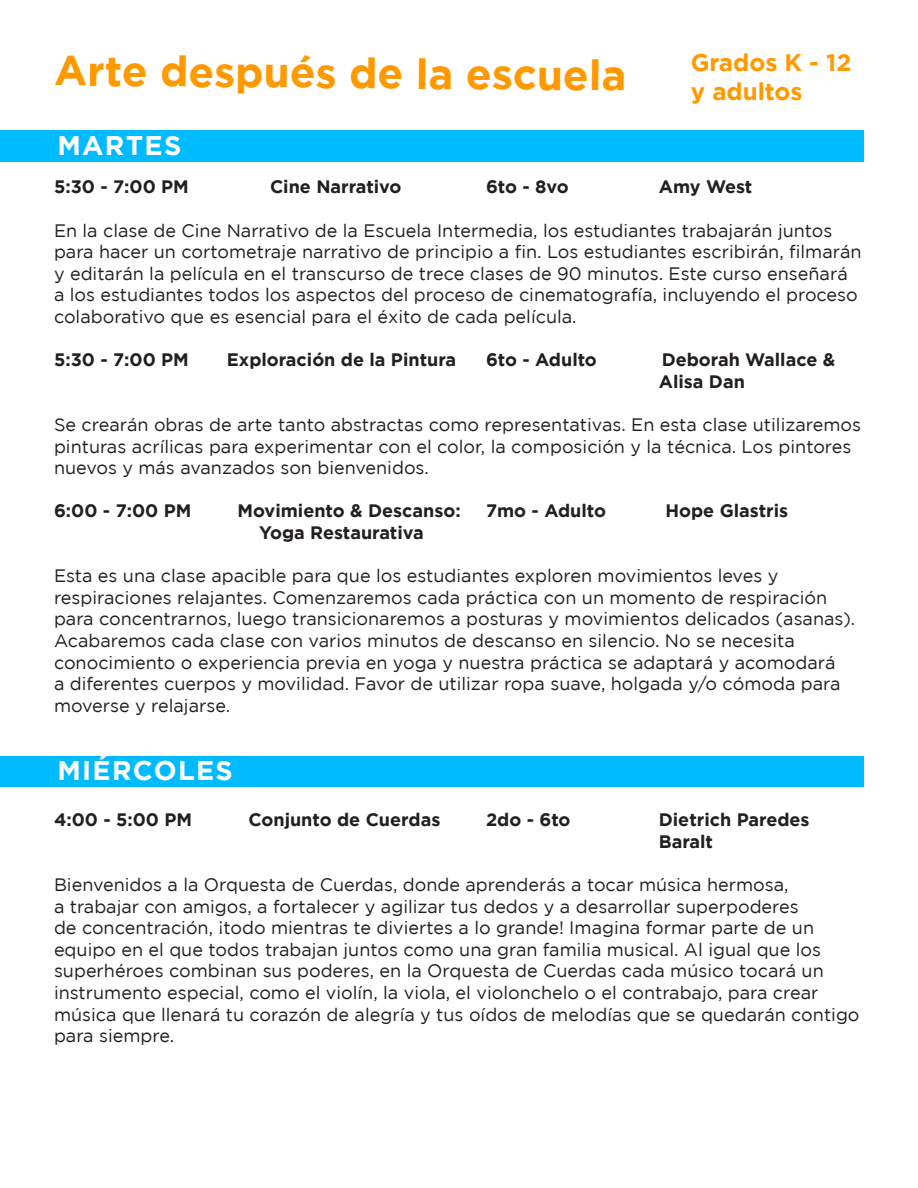
<style>
.page{position:relative;width:918px;height:1188px;background:#fff}
.page>*{position:absolute;margin:0;border:0;box-sizing:border-box;transform-origin:0 0}
.t1{font:700 42px "Gotham";letter-spacing:-.01em;color:#f90}
.t2{font:700 27px "Gotham";letter-spacing:.05em;color:#fff}
.t3{font:700 24px "Gotham";color:#f90}
.t4{font:18px/21.6px "Gotham";color:#231f20}
.t5{font:700 18px/21.6px "Gotham";color:#231f20}
</style>
<div class="page">
<div style="left:1px;top:756px;width:863px;height:30px;background:#0bf"></div>
<div style="left:1px;top:130px;width:863px;height:32px;background:#0bf"></div>
<p class="t1" style="left:54px;top:49px;width:574px">Arte después de la escuela</p>
<p class="t3" style="left:691px;top:48px;width:162px">Grados K - 12</p>
<p class="t3" style="left:691px;top:77px;width:113px">y adultos</p>
<p class="t2" style="left:57px;top:130px;width:125px">MARTES</p>
<p class="t5" style="left:54px;top:176px;width:136px">5:30 - 7:00 PM</p>
<p class="t5" style="left:270px;top:176px;width:133px">Cine Narrativo</p>
<p class="t5" style="left:486px;top:176px;width:84px">6to - 8vo</p>
<p class="t5" style="left:659px;top:176px;width:95px">Amy West</p>
<p class="t4" style="left:54px;top:219px;width:809px">En la clase de Cine Narrativo de la Escuela Intermedia, los estudiantes trabajarán juntos para hacer un cortometraje narrativo de principio a fin. Los estudiantes escribirán, filmarán y editarán la película en el transcurso de trece clases de 90 minutos. Este curso enseñará a los estudiantes todos los aspectos del proceso de cinematografía, incluyendo el proceso colaborativo que es esencial para el éxito de cada película.</p>
<p class="t5" style="left:54px;top:349px;width:136px">5:30 - 7:00 PM</p>
<p class="t5" style="left:227px;top:349px;width:231px">Exploración de la Pintura</p>
<p class="t5" style="left:486px;top:349px;width:112px">6to - Adulto</p>
<p class="t5" style="left:659px;top:349px;width:178px">Deborah Wallace &amp;<br>Alisa Dan</p>
<p class="t4" style="left:54px;top:414px;width:809px">Se crearán obras de arte tanto abstractas como representativas. En esta clase utilizaremos pinturas acrílicas para experimentar con el color, la composición y la técnica. Los pintores nuevos y más avanzados son bienvenidos.</p>
<p class="t5" style="left:54px;top:500px;width:139px">6:00 - 7:00 PM</p>
<p class="t5" style="left:238px;top:500px;width:225px">Movimiento &amp; Descanso:</p>
<p class="t5" style="left:486px;top:500px;width:122px">7mo - Adulto</p>
<p class="t5" style="left:665px;top:500px;width:124px">Hope Glastris</p>
<p class="t5" style="left:259px;top:521px;width:166px">Yoga Restaurativa</p>
<p class="t4" style="left:54px;top:565px;width:803px">Esta es una clase apacible para que los estudiantes exploren movimientos leves y respiraciones relajantes. Comenzaremos cada práctica con un momento de respiración para concentrarnos, luego transicionaremos a posturas y movimientos delicados (asanas).<br>Acabaremos cada clase con varios minutos de descanso en silencio. No se necesita conocimiento o experiencia previa en yoga y nuestra práctica se adaptará y acomodará<br>a diferentes cuerpos y movilidad. Favor de utilizar ropa suave, holgada y/o cómoda para moverse y relajarse.</p>
<p class="t2" style="left:57px;top:755px;width:177px">MIÉRCOLES</p>
<p class="t5" style="left:54px;top:809px;width:140px">4:00 - 5:00 PM</p>
<p class="t5" style="left:248px;top:809px;width:193px">Conjunto de Cuerdas</p>
<p class="t5" style="left:486px;top:809px;width:86px">2do - 6to</p>
<p class="t5" style="left:659px;top:809px;width:152px">Dietrich Paredes<br>Baralt</p>
<p class="t4" style="left:54px;top:873px;width:807px">Bienvenidos a la Orquesta de Cuerdas, donde aprenderás a tocar música hermosa,<br>a trabajar con amigos, a fortalecer y agilizar tus dedos y a desarrollar superpoderes<br>de concentración, ¡todo mientras te diviertes a lo grande! Imagina formar parte de un equipo en el que todos trabajan juntos como una gran familia musical. Al igual que los superhéroes combinan sus poderes, en la Orquesta de Cuerdas cada músico tocará un instrumento especial, como el violín, la viola, el violonchelo o el contrabajo, para crear música que llenará tu corazón de alegría y tus oídos de melodías que se quedarán contigo para siempre.</p>
</div>
